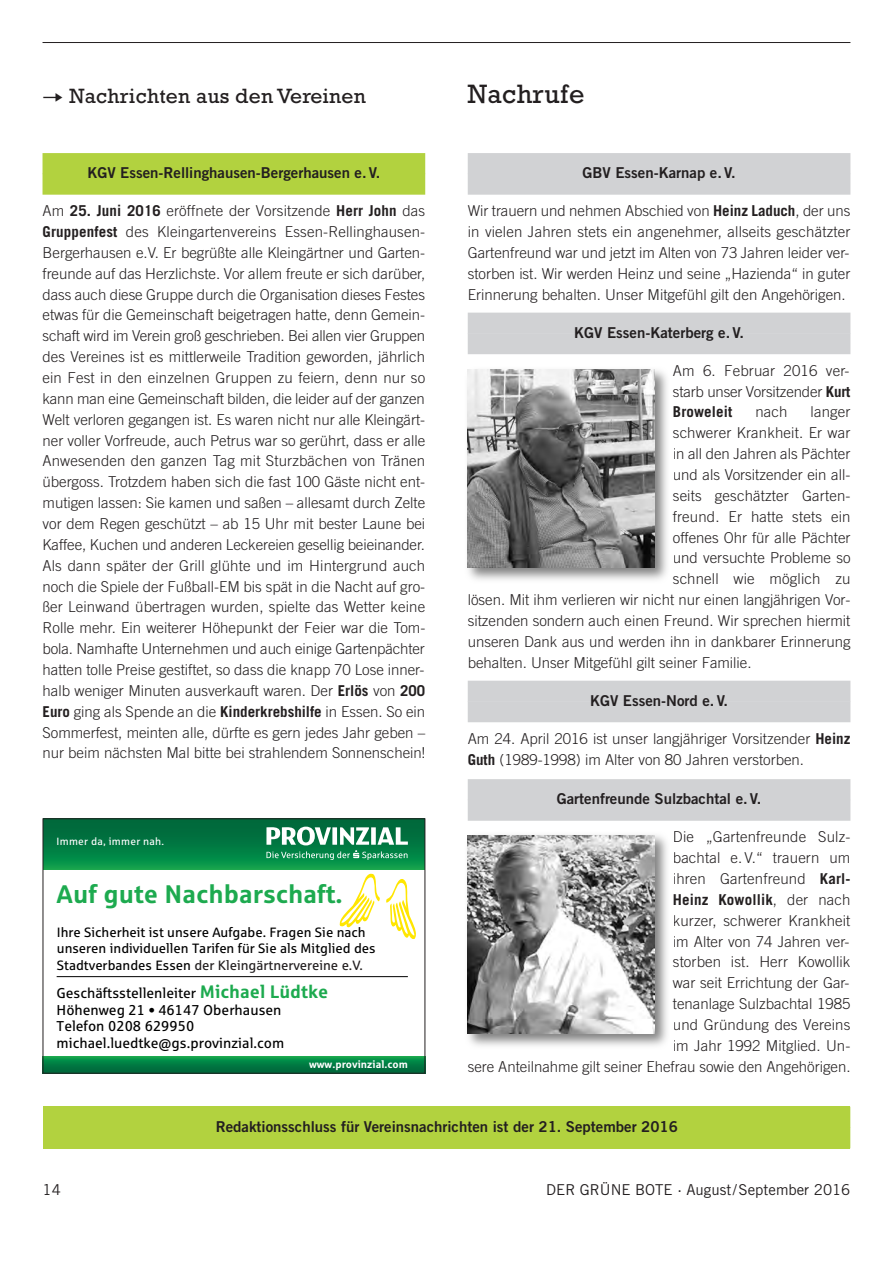
<style>
.page{position:relative;width:893px;height:1263px;background:#fff}
.page>*{position:absolute;margin:0;border:0;box-sizing:border-box;transform-origin:0 0}
.t1{font:27px "Rockwell";letter-spacing:.015em;color:#231f20}
.t2{font:700 25.5px "Sparkasse Rg";color:#1daa4f}
.t3{font:21px "Rockwell";letter-spacing:.015em;color:#231f20}
.t4{font:300 15px/20.9px "Trade Gothic";color:#231f20;text-align:justify}
.t5{font:15px "Trade Gothic Bold Two";color:#231f20}
.t6{font:15px "Trade Gothic";color:#231f20}
.t7{font:14.25px/16.5px "Sparkasse Rg";color:#000}
.t8{font:13.5px/16.5px "Sparkasse Rg";color:#000}
.t9{font:700 10.5px "Sparkasse Rg";color:#fff}
.t10{font:10.5px "Sparkasse Rg";letter-spacing:.025em;color:#fff}
.s1{font-family:"ST Xihei"}
.s2{font-weight:700}
.s3{color:#231f20}
.s4{font-weight:700;font-size:18.15px;color:#1daa4f}
</style>
<div class="page">
<div style="left:468px;top:153px;width:382px;height:21px;background:#d1d2d4"></div>
<div style="left:468px;top:174px;width:382px;height:21px;background:#d1d2d4"></div>
<div style="left:468px;top:313px;width:382px;height:21px;background:#d1d2d4"></div>
<div style="left:468px;top:333px;width:382px;height:21px;background:#d1d2d4"></div>
<div style="left:468px;top:681px;width:382px;height:21px;background:#d1d2d4"></div>
<div style="left:468px;top:701px;width:382px;height:21px;background:#d1d2d4"></div>
<div style="left:468px;top:779px;width:382px;height:21px;background:#d1d2d4"></div>
<div style="left:468px;top:800px;width:382px;height:21px;background:#d1d2d4"></div>
<hr style="left:43px;top:42px;width:807px;height:1px;background:#231f20">
<div style="left:43px;top:1106px;width:807px;height:43px;background:#b2d23f"></div>
<img style="left:467px;top:369px;width:200px;height:211px">
<img style="left:468px;top:370px;width:187px;height:197px">
<svg style="left:45px;top:1056px;width:378px;height:15px;background:#048344"></svg>
<hr style="left:57px;top:976px;width:351px;height:1px;background:#000">
<div style="left:43px;top:819px;width:382px;height:51px;background:linear-gradient(to bottom,#005f39,#089a4c)"></div>
<div style="left:43px;top:818px;width:382px;height:255px;border:1px solid #231f20"></div>
<svg style="left:266px;top:827px;width:142px;height:33px"></svg>
<svg style="left:339px;top:873px;width:77px;height:66px"></svg>
<div style="left:43px;top:153px;width:382px;height:21px;background:#b2d23f"></div>
<div style="left:43px;top:174px;width:382px;height:21px;background:#b2d23f"></div>
<img style="left:467px;top:835px;width:200px;height:211px">
<img style="left:468px;top:835px;width:187px;height:198px">
<h3 class="t3" style="left:43px;top:89px;width:325px"><span class="s1">→</span> Nachrichten aus den Vereinen</h3>
<p class="t5" style="left:87px;top:167px;width:295px">KGV Essen-Rellinghausen-Bergerhausen e.V.</p>
<p class="t4" style="left:43px;top:202px;width:384px">Am <span class="s2">25. Juni 2016</span> eröffnete der Vorsitzende <span class="s2">Herr John</span> das <span class="s2">Gruppenfest</span> des Kleingartenvereins Essen-Rellinghausen-Bergerhausen e.V. Er begrüßte alle Kleingärtner und Garten&shy;freunde auf das Herzlichste. Vor allem freute er sich darüber, dass auch diese Gruppe durch die Organisation dieses Festes etwas für die Gemeinschaft beigetragen hatte, denn Gemein&shy;schaft wird im Verein groß geschrieben. Bei allen vier Gruppen des Vereines ist es mittlerweile Tradition geworden, jährlich ein Fest in den einzelnen Gruppen zu feiern, denn nur so kann man eine Gemeinschaft bilden, die leider auf der ganzen Welt verloren gegangen ist. Es waren nicht nur alle Kleingärt&shy;ner voller Vorfreude, auch Petrus war so gerührt, dass er alle Anwesenden den ganzen Tag mit Sturzbächen von Tränen übergoss. Trotzdem haben sich die fast 100 Gäste nicht ent&shy;mutigen lassen: Sie kamen und saßen – allesamt durch Zelte vor dem Regen geschützt – ab 15 Uhr mit bester Laune bei Kaffee, Kuchen und anderen Leckereien gesellig beieinander.<br>Als dann später der Grill glühte und im Hintergrund auch noch die Spiele der Fußball-EM bis spät in die Nacht auf gro&shy;ßer Leinwand übertragen wurden, spielte das Wetter keine Rolle mehr. Ein weiterer Höhepunkt der Feier war die Tom&shy;bola. Namhafte Unternehmen und auch einige Gartenpächter hatten tolle Preise gestiftet, so dass die knapp 70 Lose inner&shy;halb weniger Minuten ausverkauft waren. Der <span class="s2">Erlös</span> von <span class="s2">200<br>Euro</span> ging als Spende an die <span class="s2">Kinderkrebshilfe</span> in Essen. So ein Sommerfest, meinten alle, dürfte es gern jedes Jahr geben – nur beim nächsten Mal bitte bei strahlendem Sonnenschein!</p>
<p class="t10" style="left:57px;top:838px;width:109px">Immer da, immer nah.</p>
<h2 class="t2" style="left:57px;top:886px;width:288px">Auf gute Nachbarschaft.</h2>
<p class="t8" style="left:57px;top:925px;width:320px">Ihre Sicherheit ist unsere Aufgabe. Fragen Sie nach unseren individuellen Tarifen für Sie als Mitglied des<br>Stadtverbandes Essen <span class="s3">der Kleingärtnervereine e.V.</span></p>
<p class="t7" style="left:57px;top:987px;width:273px">Geschäftsstellenleiter <span class="s4">Michael Lüdtke<br></span>Höhenweg 21 • 46147 Oberhausen<br>Telefon 0208 629950 michael.luedtke@gs.provinzial.com</p>
<p class="t9" style="left:309px;top:1061px;width:100px">www.provinzial.com</p>
<h1 class="t1" style="left:468px;top:85px;width:118px">Nachrufe</h1>
<p class="t5" style="left:582px;top:167px;width:155px">GBV Essen-Karnap e.V.</p>
<p class="t4" style="left:468px;top:202px;width:384px">Wir trauern und nehmen Abschied von <span class="s2">Heinz Laduch</span>, der uns in vielen Jahren stets ein angenehmer, allseits geschätzter Gartenfreund war und jetzt im Alten von 73 Jahren leider ver&shy;storben ist. Wir werden Heinz und seine „Hazienda“ in guter Erinnerung behalten. Unser Mitgefühl gilt den Angehörigen.</p>
<p class="t5" style="left:574px;top:327px;width:171px">KGV Essen-Katerberg e.V.</p>
<p class="t4" style="left:673px;top:361px;width:179px">Am 6. Februar 2016 ver&shy;starb unser Vorsitzender <span class="s2">Kurt Broweleit</span></p>
<p class="t4" style="left:755px;top:403px;width:34px">nach</p>
<p class="t4" style="left:811px;top:403px;width:41px">langer</p>
<p class="t4" style="left:673px;top:424px;width:179px">schwerer Krankheit. Er war</p>
<p class="t4" style="left:673px;top:445px;width:179px">in all den Jahren als Pächter</p>
<p class="t4" style="left:673px;top:465px;width:179px">und als Vorsitzender ein all-</p>
<p class="t4" style="left:673px;top:486px;width:179px">seits geschätzter Garten-</p>
<p class="t4" style="left:673px;top:507px;width:179px">freund. Er hatte stets ein</p>
<p class="t4" style="left:673px;top:528px;width:179px">offenes Ohr für alle Pächter</p>
<p class="t4" style="left:673px;top:549px;width:179px">und versuchte Probleme so</p>
<p class="t4" style="left:673px;top:570px;width:179px">schnell wie möglich zu</p>
<p class="t4" style="left:468px;top:591px;width:384px">lösen. Mit ihm verlieren wir nicht nur einen langjährigen Vor-</p>
<p class="t4" style="left:468px;top:611px;width:384px">sitzenden sondern auch einen Freund. Wir sprechen hiermit</p>
<p class="t4" style="left:468px;top:632px;width:384px">unseren Dank aus und werden ihn in dankbarer Erinnerung</p>
<p class="t4" style="left:468px;top:653px;width:285px">behalten. Unser Mitgefühl gilt seiner Familie.</p>
<p class="t5" style="left:590px;top:695px;width:140px">KGV Essen-Nord e.V.</p>
<p class="t4" style="left:468px;top:729px;width:384px">Am 24. April 2016 ist unser langjähriger Vorsitzender <span class="s2">Heinz<br>Guth</span> (1989-1998) im Alter von 80 Jahren verstorben.</p>
<p class="t5" style="left:557px;top:793px;width:206px">Gartenfreunde Sulzbachtal e.V.</p>
<p class="t4" style="left:468px;top:828px;width:384px;text-align:right">Die „Gartenfreunde Sulz-<br>bachtal e. V.“ trauern um<br>ihren Gartenfreund <span class="s2">Karl-<br>Heinz Kowollik</span>, der nach<br>kurzer, schwerer Krankheit<br>im Alter von 74 Jahren ver-<br>storben ist. Herr Kowollik<br>war seit Errichtung der Gar-<br>tenanlage Sulzbachtal 1985<br>und Gründung des Vereins<br>im Jahr 1992 Mitglied. Un-<br>sere Anteilnahme gilt seiner Ehefrau sowie den Angehörigen.</p>
<p class="t5" style="left:216px;top:1121px;width:464px">Redaktionsschluss für Vereinsnachrichten ist der 21. September 2016</p>
<p class="t6" style="left:43px;top:1184px;width:20px">14</p>
<p class="t6" style="left:546px;top:1184px;width:306px">DER GRÜNE BOTE · August/September 2016</p>
</div>
